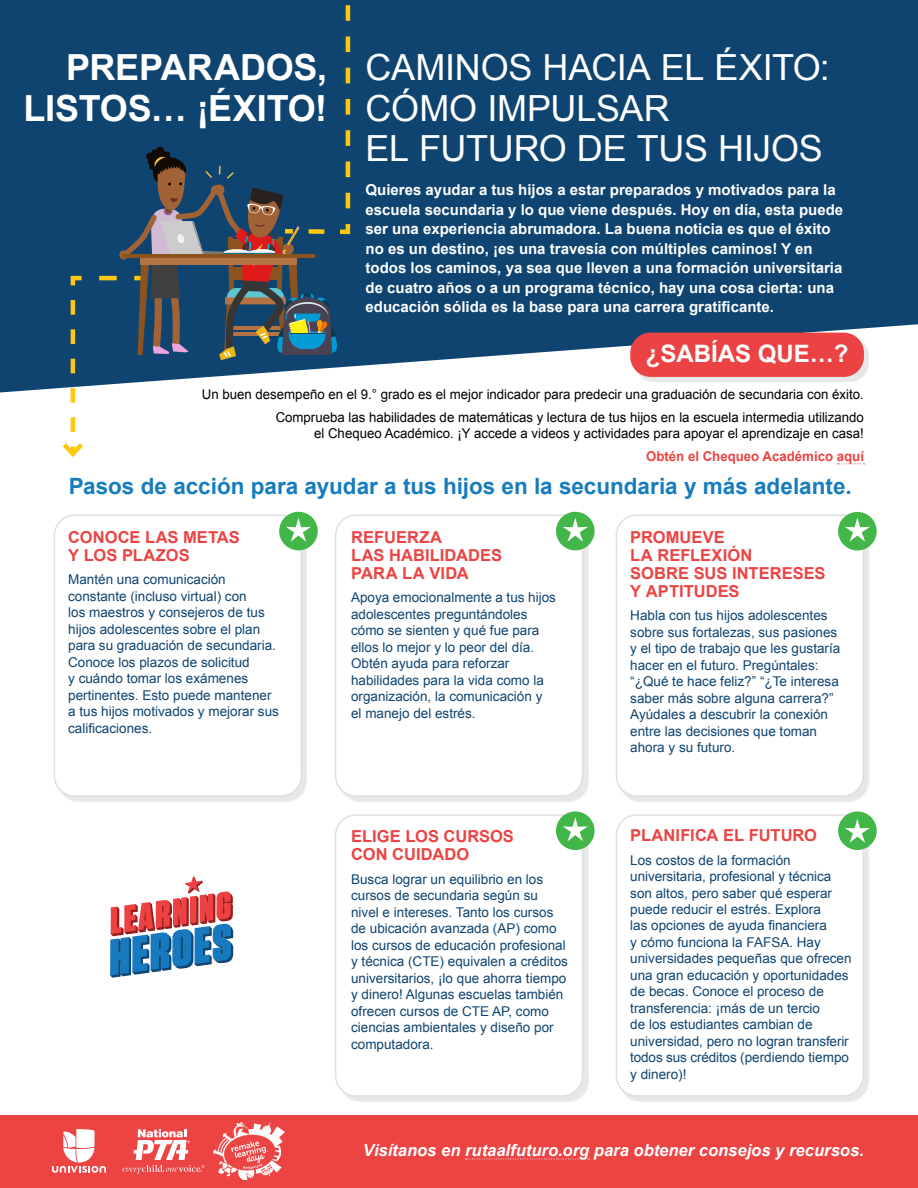
<style>
.page{position:relative;width:918px;height:1188px;background:#fff}
.page>*{position:absolute;margin:0;border:0;box-sizing:border-box;transform-origin:0 0}
.t1{font:36px/40.5px "Arial";letter-spacing:-.01em;color:#fff}
.t2{font:700 36px/40.5px "Arial";letter-spacing:-.005em;color:#fff;text-align:right}
.t3{font:700 24px "Arial";color:#fff}
.t4{font:700 22.5px "Arial";color:#167cbe}
.t5{font:700 16.5px/18px "Arial";letter-spacing:.005em;color:#ec4343}
.t6{font:italic 700 16.5px "Arial";letter-spacing:.005em;color:#fff}
.t7{font:700 15px/19.5px "Arial";color:#fff}
.t8{font:13.5px/16.5px "Arial";color:#104470}
.t9{font:13.5px/23px "Arial";color:#000;text-align:right}
.t10{font:700 13.5px "Arial";color:#ec4343}
</style>
<div class="page">
<svg style="left:0;top:0;width:918px;height:392px;background:#205079"></svg>
<div style="left:635px;top:337px;width:234px;height:45px;background:#000;opacity:.1"></div>
<div style="left:630px;top:333px;width:234px;height:44px;background:#eb4343;border-radius:20px"></div>
<div style="left:340px;top:819px;width:249px;height:284px;background:#e7e7e7"></div>
<div style="left:336px;top:815px;width:247px;height:281px;background:#fff;border-radius:20px"></div>
<div style="left:335px;top:814px;width:248px;height:283px;border:2px solid #e1dfdf;border-radius:20px"></div>
<div style="left:340px;top:519px;width:249px;height:284px;background:#e7e7e7"></div>
<div style="left:336px;top:515px;width:247px;height:281px;background:#fff;border-radius:20px"></div>
<div style="left:335px;top:514px;width:248px;height:283px;border:2px solid #e1dfdf;border-radius:20px"></div>
<div style="left:620px;top:519px;width:249px;height:284px;background:#000;opacity:.1"></div>
<div style="left:616px;top:515px;width:247px;height:281px;background:#fff;border-radius:20px"></div>
<div style="left:616px;top:514px;width:248px;height:283px;border:2px solid #e1dfdf;border-radius:20px"></div>
<div style="left:58px;top:519px;width:249px;height:284px;background:#000;opacity:.1"></div>
<div style="left:54px;top:515px;width:247px;height:281px;background:#fff;border-radius:20px"></div>
<div style="left:54px;top:514px;width:248px;height:283px;border:2px solid #e1dfdf;border-radius:20px"></div>
<div style="left:620px;top:819px;width:249px;height:284px;background:#000;opacity:.1"></div>
<div style="left:616px;top:815px;width:247px;height:281px;background:#fff;border-radius:20px"></div>
<div style="left:616px;top:814px;width:248px;height:283px;border:2px solid #e1dfdf;border-radius:20px"></div>
<div style="left:279px;top:512px;width:39px;height:38px;background:#43b649;border-radius:50%"></div>
<div style="left:556px;top:512px;width:39px;height:38px;background:#43b649;border-radius:50%"></div>
<div style="left:556px;top:811px;width:39px;height:39px;background:#43b649;border-radius:50%"></div>
<div style="left:838px;top:811px;width:39px;height:39px;background:#43b649;border-radius:50%"></div>
<div style="left:838px;top:512px;width:39px;height:38px;background:#43b649;border-radius:50%"></div>
<div style="left:0;top:1116px;width:918px;height:72px;background:#ec4343"></div>
<svg style="left:465px;top:1159px;width:125px;height:1px"></svg>
<svg style="left:110px;top:876px;width:123px;height:102px"></svg>
<svg style="left:837px;top:464px;width:28px;height:1px"></svg>
<svg style="left:58px;top:0;width:294px;height:457px"></svg>
<svg style="left:845px;top:819px;width:25px;height:24px"></svg>
<svg style="left:845px;top:518px;width:25px;height:24px"></svg>
<svg style="left:563px;top:518px;width:25px;height:24px"></svg>
<svg style="left:563px;top:817px;width:25px;height:24px"></svg>
<svg style="left:286px;top:518px;width:25px;height:24px"></svg>
<svg style="left:122px;top:1129px;width:82px;height:45px"></svg>
<svg style="left:52px;top:1129px;width:54px;height:44px"></svg>
<img style="left:213px;top:1123px;width:71px;height:58px">
<h1 class="t2" style="left:24px;top:49px;width:305px">PREPARADOS,<br>LISTOS… ¡ÉXITO!</h1>
<h1 class="t1" style="left:366px;top:48px;width:466px">CAMINOS HACIA EL ÉXITO:<br>CÓMO IMPULSAR<br>EL FUTURO DE TUS HIJOS</h1>
<p class="t7" style="left:366px;top:181px;width:479px">Quieres ayudar a tus hijos a estar preparados y motivados para la escuela secundaria y lo que viene después. Hoy en día, esta puede ser una experiencia abrumadora. La buena noticia es que el éxito no es un destino, ¡es una travesía con múltiples caminos! Y en todos los caminos, ya sea que lleven a una formación universitaria de cuatro años o a un programa técnico, hay una cosa cierta: una educación sólida es la base para una carrera gratificante.</p>
<h2 class="t3" style="left:646px;top:338px;width:204px">¿SABÍAS QUE…?</h2>
<p class="t9" style="left:202px;top:383px;width:663px">Un buen desempeño en el 9.° grado es el mejor indicador para predecir una graduación de secundaria con éxito.<br>Comprueba las habilidades de matemáticas y lectura de tus hijos en la escuela intermedia utilizando</p>
<p class="t9" style="left:314px;top:422px;width:551px">el Chequeo Académico. ¡Y accede a videos y actividades para apoyar el aprendizaje en casa!</p>
<p class="t10" style="left:646px;top:447px;width:219px">Obtén el Chequeo Académico aquí</p>
<h3 class="t4" style="left:69px;top:471px;width:784px">Pasos de acción para ayudar a tus hijos en la secundaria y más adelante.</h3>
<p class="t5" style="left:68px;top:529px;width:173px">CONOCE LAS METAS<br>Y LOS PLAZOS</p>
<p class="t8" style="left:68px;top:572px;width:212px">Mantén una comunicación constante (incluso virtual) con<br>los maestros y consejeros de tus hijos adolescentes sobre el plan para su graduación de secundaria.<br>Conoce los plazos de solicitud<br>y cuándo tomar los exámenes pertinentes. Esto puede mantener a tus hijos motivados y mejorar sus calificaciones.</p>
<p class="t5" style="left:351px;top:529px;width:152px">REFUERZA<br>LAS HABILIDADES<br>PARA LA VIDA</p>
<p class="t8" style="left:351px;top:590px;width:206px">Apoya emocionalmente a tus hijos adolescentes preguntándoles cómo se sienten y qué fue para ellos lo mejor y lo peor del día.<br>Obtén ayuda para reforzar habilidades para la vida como la organización, la comunicación y el manejo del estrés.</p>
<p class="t5" style="left:351px;top:828px;width:164px">ELIGE LOS CURSOS<br>CON CUIDADO</p>
<p class="t8" style="left:351px;top:871px;width:218px">Busca lograr un equilibrio en los cursos de secundaria según su nivel e intereses. Tanto los cursos de ubicación avanzada (AP) como los cursos de educación profesional y técnica (CTE) equivalen a créditos universitarios, ¡lo que ahorra tiempo y dinero! Algunas escuelas también ofrecen cursos de CTE AP, como ciencias ambientales y diseño por computadora.</p>
<p class="t5" style="left:630px;top:529px;width:197px">PROMUEVE<br>LA REFLEXIÓN<br>SOBRE SUS INTERESES<br>Y APTITUDES</p>
<p class="t8" style="left:630px;top:608px;width:212px">Habla con tus hijos adolescentes sobre sus fortalezas, sus pasiones y el tipo de trabajo que les gustaría hacer en el futuro. Pregúntales: “¿Qué te hace feliz?” “¿Te interesa saber más sobre alguna carrera?”<br>Ayúdales a descubrir la conexión entre las decisiones que toman ahora y su futuro.</p>
<p class="t5" style="left:630px;top:827px;width:188px">PLANIFICA EL FUTURO</p>
<p class="t8" style="left:630px;top:852px;width:223px">Los costos de la formación universitaria, profesional y técnica son altos, pero saber qué esperar puede reducir el estrés. Explora<br>las opciones de ayuda financiera<br>y cómo funciona la FAFSA. Hay universidades pequeñas que ofrecen una gran educación y oportunidades de becas. Conoce el proceso de transferencia: ¡más de un tercio<br>de los estudiantes cambian de universidad, pero no logran transferir todos sus créditos (perdiendo tiempo y dinero)!</p>
<p class="t6" style="left:363px;top:1139px;width:503px">Visítanos en rutaalfuturo.org para obtener consejos y recursos.</p>
</div>
